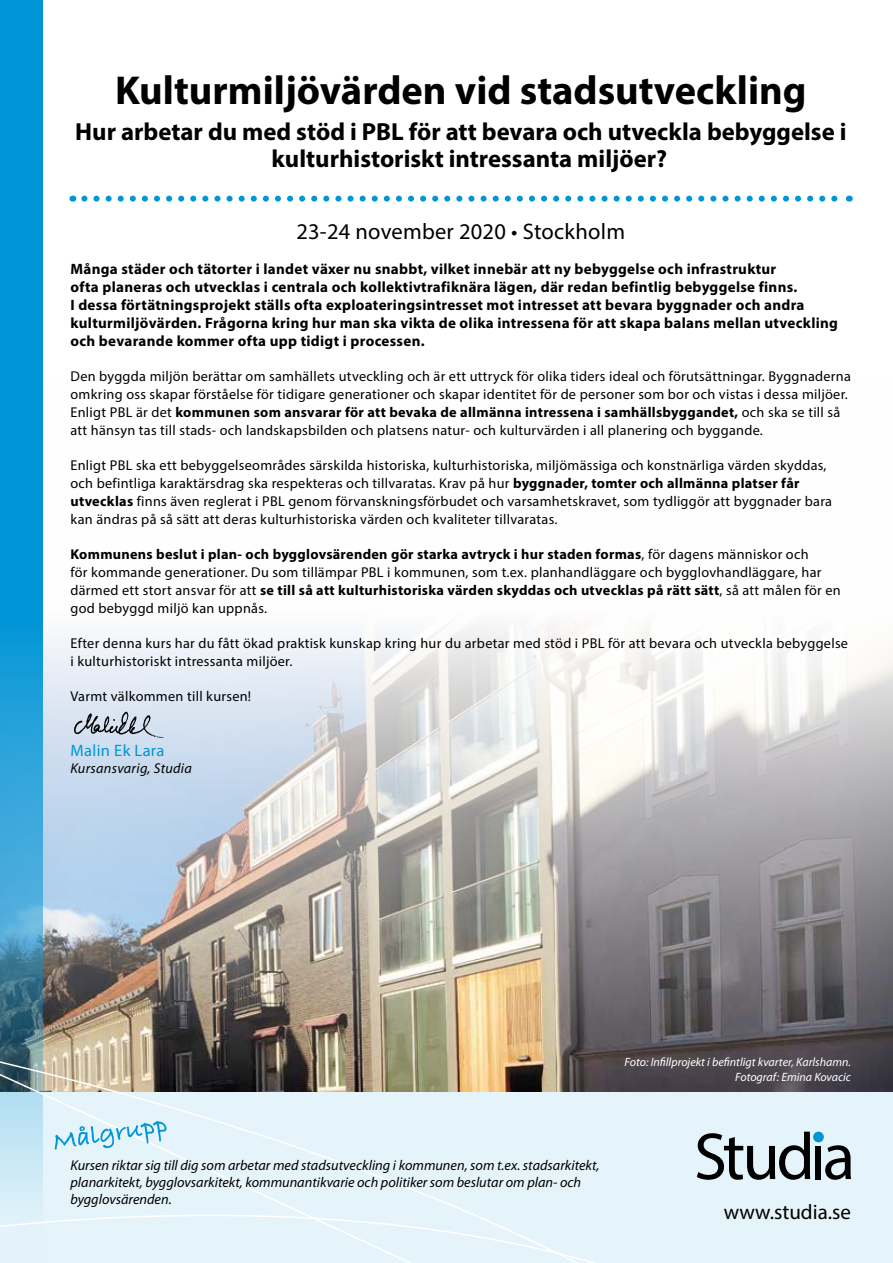
<style>
.page{position:relative;width:893px;height:1263px;background:#fff}
.page>*{position:absolute;margin:0;border:0;box-sizing:border-box;transform-origin:0 0}
.t1{font:700 40.5px "Myriad Pro";color:#000}
.t2{font:700 24.75px/27px "Myriad Pro";color:#000}
.t3{font:22.5px "Myriad Pro";letter-spacing:.01em;color:#000}
.t4{font:21px "Myriad Pro";color:#000}
.t5{font:16.5px "Myriad Pro";letter-spacing:.02em;color:#0095d6}
.t6{font:700 15px/18px "Myriad Pro";letter-spacing:.02em;color:#000}
.t7{font:14.25px/18px "Myriad Pro";letter-spacing:.02em;color:#000}
.t8{font:italic 14.25px/17.1px "Myriad Pro";color:#000}
.t9{font:italic 14.25px "Myriad Pro";letter-spacing:.02em;color:#000}
.t10{font:italic 12px/14.4px "Myriad Pro";color:#fff;text-align:right}
.s1{font-weight:700}
</style>
<div class="page">
<img style="left:43px;top:627px;width:850px;height:466px">
<div style="left:0;top:1093px;width:893px;height:170px;background:#e5f4fa"></div>
<svg style="left:0;top:0;width:43px;height:1055px;background:#1596cf"></svg>
<svg style="left:768px;top:1132px;width:42px;height:48px"></svg>
<div style="left:815px;top:1146px;width:6px;height:33px;background:#000"></div>
<svg style="left:825px;top:1145px;width:26px;height:35px"></svg>
<div style="left:813px;top:1132px;width:11px;height:10px;background:#0095d6;border-radius:50%"></div>
<svg style="left:84px;top:196px;width:754px;height:6px"></svg>
<svg style="left:0;top:1055px;width:768px;height:208px"></svg>
<svg style="left:55px;top:1121px;width:112px;height:28px"></svg>
<img style="left:62px;top:709px;width:113px;height:33px">
<h1 class="t1" style="left:115px;top:64px;width:693px">Kulturmiljövärden vid stadsutveckling</h1>
<h2 class="t2" style="left:272px;top:117px;width:576px;text-indent:-196px">Hur arbetar du med stöd i PBL för att bevara och utveckla bebyggelse i kulturhistoriskt intressanta miljöer?</h2>
<h3 class="t3" style="left:296px;top:218px;width:330px">23-24 november 2020 • Stockholm</h3>
<p class="t6" style="left:71px;top:260px;width:769px">Många städer och tätorter i landet växer nu snabbt, vilket innebär att ny bebyggelse och infrastruktur<br>ofta planeras och utvecklas i centrala och kollektivtrafiknära lägen, där redan befintlig bebyggelse finns.<br>I dessa förtätningsprojekt ställs ofta exploateringsintresset mot intresset att bevara byggnader och andra kulturmiljövärden. Frågorna kring hur man ska vikta de olika intressena för att skapa balans mellan utveckling och bevarande kommer ofta upp tidigt i processen.</p>
<p class="t7" style="left:71px;top:367px;width:782px">Den byggda miljön berättar om samhällets utveckling och är ett uttryck för olika tiders ideal och förutsättningar. Byggnaderna omkring oss skapar förståelse för tidigare generationer och skapar identitet för de personer som bor och vistas i dessa miljöer.<br>Enligt PBL är det <span class="s1">kommunen som ansvarar för att bevaka de allmänna intressena i samhällsbyggandet,</span> och ska se till så att hänsyn tas till stads- och landskapsbilden och platsens natur- och kulturvärden i all planering och byggande.</p>
<p class="t7" style="left:71px;top:456px;width:763px">Enligt PBL ska ett bebyggelseområdes särskilda historiska, kulturhistoriska, miljömässiga och konstnärliga värden skyddas, och befintliga karaktärsdrag ska respekteras och tillvaratas. Krav på hur <span class="s1">byggnader, tomter och allmänna platser får utvecklas</span> finns även reglerat i PBL genom förvanskningsförbudet och varsamhetskravet, som tydliggör att byggnader bara kan ändras på så sätt att deras kulturhistoriska värden och kvaliteter tillvaratas.</p>
<p class="t7" style="left:71px;top:545px;width:772px"><span class="s1">Kommunens beslut i plan- och bygglovsärenden gör starka avtryck i hur staden formas</span>, för dagens människor och<br>för kommande generationer. Du som tillämpar PBL i kommunen, som t.ex. planhandläggare och bygglovhandläggare, har därmed ett stort ansvar för att <span class="s1">se till så att kulturhistoriska värden skyddas och utvecklas på rätt sätt</span>, så att målen för en god bebyggd miljö kan uppnås.</p>
<p class="t7" style="left:71px;top:634px;width:779px">Efter denna kurs har du fått ökad praktisk kunskap kring hur du arbetar med stöd i PBL för att bevara och utveckla bebyggelse i kulturhistoriskt intressanta miljöer.</p>
<p class="t7" style="left:71px;top:687px;width:182px">Varmt välkommen till kursen!</p>
<p class="t5" style="left:71px;top:740px;width:96px">Malin Ek Lara</p>
<p class="t9" style="left:71px;top:761px;width:123px">Kursansvarig, Studia</p>
<p class="t10" style="left:624px;top:1055px;width:228px">Foto: Infillprojekt i befintligt kvarter, Karlshamn.<br>Fotograf: Emina Kovacic</p>
<p class="t8" style="left:71px;top:1157px;width:531px">Kursen riktar sig till dig som arbetar med stadsutveckling i kommunen, som t.ex. stadsarkitekt, planarkitekt, bygglovsarkitekt, kommunantikvarie och politiker som beslutar om plan- och bygglovsärenden.</p>
<h3 class="t4" style="left:724px;top:1199px;width:129px">www.studia.se</h3>
</div>
